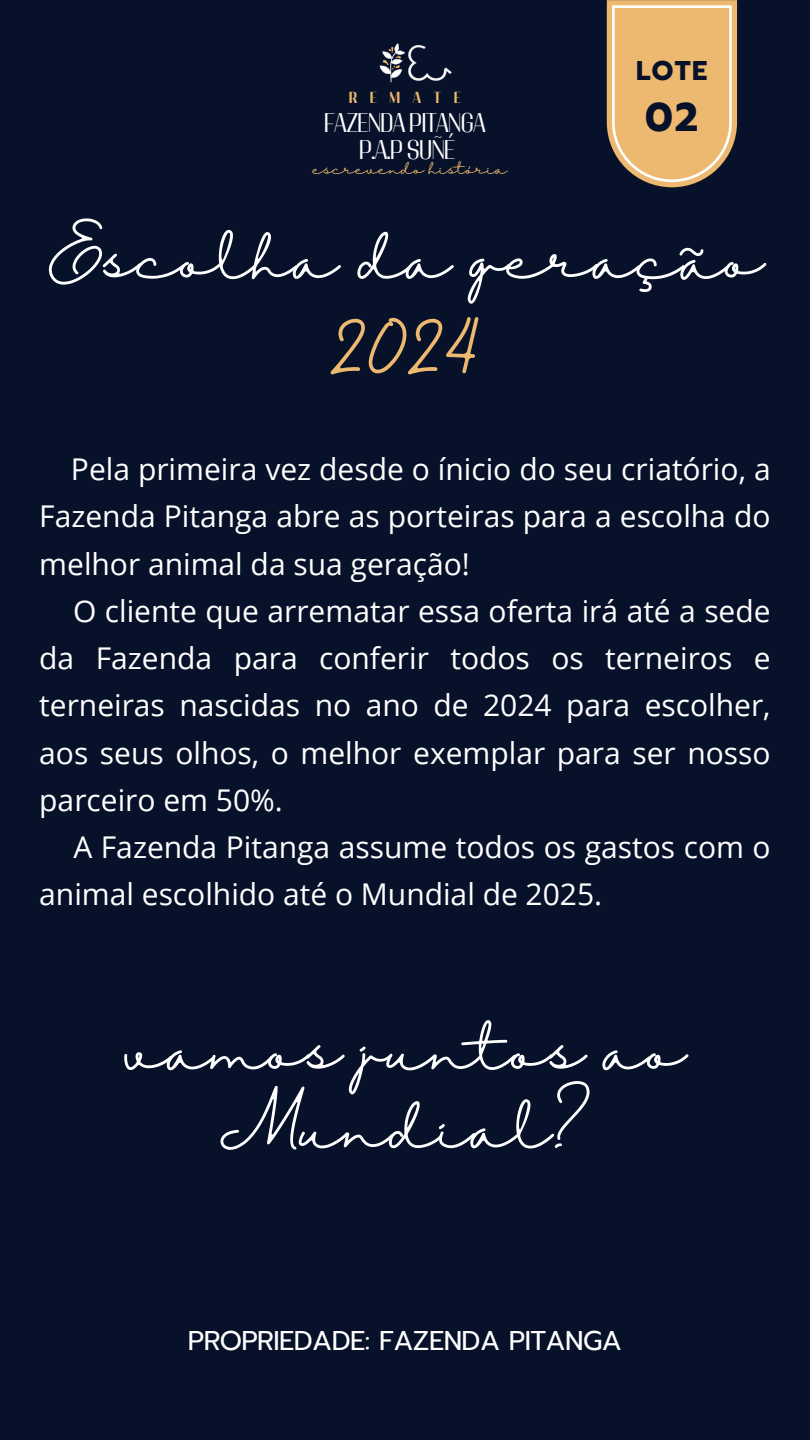
<style>
.page{position:relative;width:810px;height:1440px;background:#071129}
.page>*{position:absolute;margin:0;border:0;box-sizing:border-box;transform-origin:0 0}
.t1{font:70px "Halimun";color:#edb86f}
.t2{font:54px/78px "Halimun";color:#fff;text-align:center}
.t3{font:700 40px "Prompt";color:#071129}
.t4{font:30px "Open Sans";color:#fff}
.t5{font:27px "Prompt";letter-spacing:-.02em;color:#fff}
.t6{font:27px/27px "Adirek HC 400";letter-spacing:-.02em;color:#fff;text-align:center}
.t7{font:700 27px "Prompt";color:#071129}
.t8{font:16px "Adirek HC 700";letter-spacing:.8em;color:#edb86f}
.t9{font:14px "Halimun";color:#edb86f}
</style>
<div class="page">
<svg style="left:380px;top:43px;width:25px;height:39px"></svg>
<img style="left:408px;top:45px;width:44px;height:36px">
<svg style="left:607px;top:0;width:130px;height:187px;background:#ddaf72"></svg>
<h2 class="t8" style="left:349px;top:88px;width:113px">REMATE</h2>
<p class="t6" style="left:324px;top:109px;width:163px">FAZENDA PITANGA<br>P.A.P SUÑÉ</p>
<p class="t9" style="left:313px;top:161px;width:196px">escrevendo história</p>
<h1 class="t7" style="left:636px;top:50px;width:73px">LOTE</h1>
<h1 class="t3" style="left:645px;top:87px;width:55px">02</h1>
<h5 class="t2" style="left:46px;top:221px;width:719px">Escolha da geração</h5>
<h5 class="t1" style="left:330px;top:308px;width:151px">2024</h5>
<p class="t4" style="left:71px;top:448px;width:701px">Pela primeira vez desde o ínicio do seu criatório, a</p>
<p class="t4" style="left:39px;top:495px;width:733px">Fazenda Pitanga abre as porteiras para a escolha do</p>
<p class="t4" style="left:39px;top:543px;width:432px">melhor animal da sua geração!</p>
<p class="t4" style="left:73px;top:590px;width:699px">O cliente que arrematar essa oferta irá até a sede</p>
<p class="t4" style="left:39px;top:637px;width:733px">da Fazenda para conferir todos os terneiros e</p>
<p class="t4" style="left:39px;top:684px;width:733px">terneiras nascidas no ano de 2024 para escolher,</p>
<p class="t4" style="left:39px;top:732px;width:733px">aos seus olhos, o melhor exemplar para ser nosso</p>
<p class="t4" style="left:39px;top:779px;width:245px">parceiro em 50%.</p>
<p class="t4" style="left:73px;top:826px;width:699px">A Fazenda Pitanga assume todos os gastos com o</p>
<p class="t4" style="left:39px;top:873px;width:564px">animal escolhido até o Mundial de 2025.</p>
<h3 class="t2" style="left:124px;top:1012px;width:563px">vamos juntos ao<br>Mundial?</h3>
<h4 class="t5" style="left:188px;top:1320px;width:435px">PROPRIEDADE: FAZENDA PITANGA</h4>
</div>
